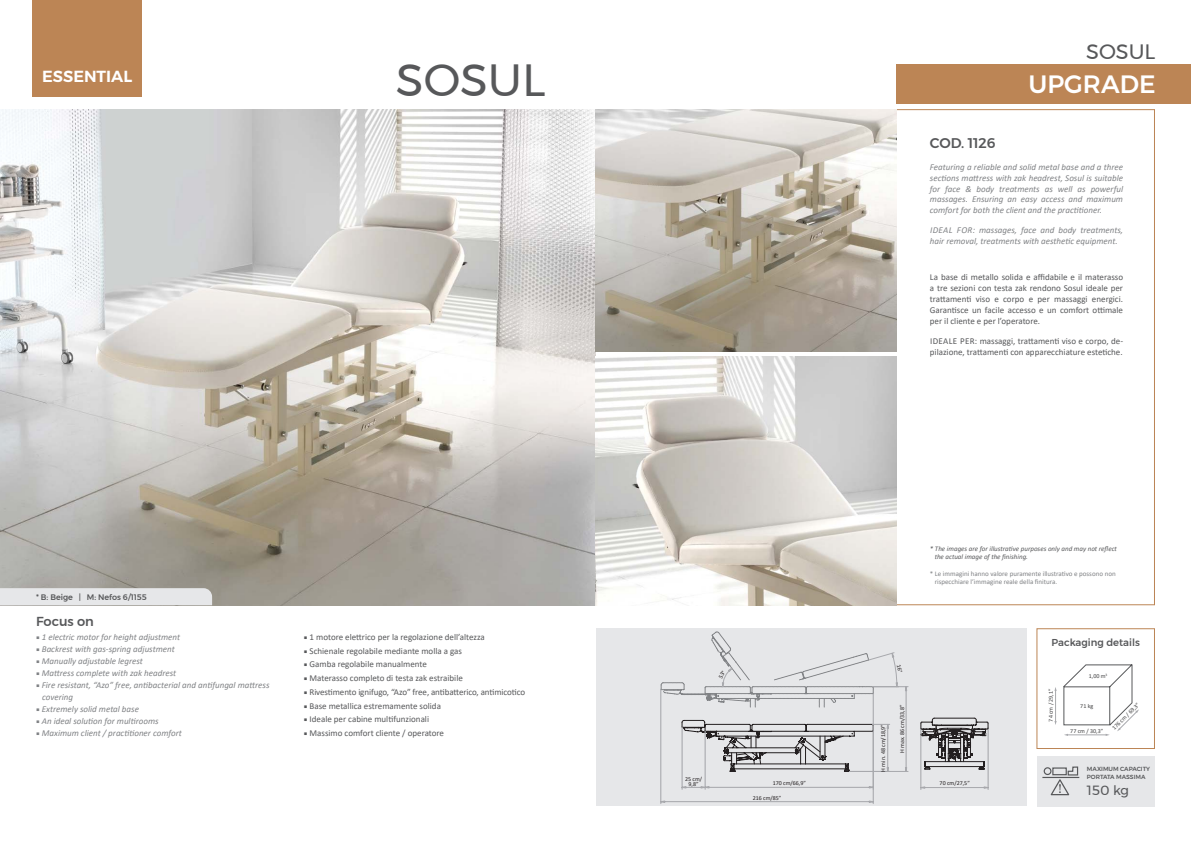
<style>
.page{position:relative;width:1191px;height:842px;background:#fff}
.page>*{position:absolute;margin:0;border:0;box-sizing:border-box;transform-origin:0 0}
.t1{font:45px "Montserrat";color:#57585a}
.t2{font:500 25px "Montserrat";color:#fff}
.t3{font:20.8px "Montserrat";color:#57585a}
.t4{font:600 16px "Montserrat";color:#fff}
.t5{font:500 14px "Montserrat";color:#57585a}
.t6{font:13.3px "Montserrat";color:#57585a}
.t7{font:500 13px "Montserrat";color:#57585a}
.t8{font:500 10px "Montserrat";color:#57585a}
.t9{font:9px/10.8px "Calibri";color:#57585a;text-align:justify}
.t10{font:italic 9px/10.8px "Calibri";color:#808285;text-align:justify}
.t11{font:500 8px "Montserrat";color:#57585a}
.t12{font:7px "Calibri";color:#808285}
.t13{font:italic 7px "Calibri";color:#57585a}
.QuoteDimensioni{font:6px "Calibri";color:#231f20}
.t14{font:6px "Calibri";color:#414142}
.t15{font:500 5.9px "Montserrat";color:#57585a}
.s1{font-family:"Minion Pro";font-style:normal}
.s2{font-family:"Minion Pro"}
</style>
<div class="page">
<div style="left:32px;top:0;width:110px;height:96px;background:#bc8555"></div>
<img style="left:0;top:109px;width:595px;height:496px">
<div style="left:0;top:588px;width:212px;height:17px;background:#e6e7e9"></div>
<div style="left:1037px;top:756px;width:117px;height:50px;background:#e6e7e9"></div>
<div style="left:595px;top:628px;width:431px;height:178px;background:#e6e7e9"></div>
<div style="left:1036px;top:628px;width:119px;height:121px;border:1px solid #bc8555"></div>
<hr style="left:1055px;top:690px;width:1px;height:32px;background:#a8a9ad">
<svg style="left:1063px;top:664px;width:76px;height:72px"></svg>
<img style="left:595px;top:109px;width:301px;height:243px">
<img style="left:595px;top:356px;width:301px;height:249px">
<hr style="left:1042px;top:777px;width:37px;height:1px;background:#57585a">
<div style="left:1043px;top:767px;width:8px;height:8px;border:1px solid #57585a;border-radius:50%"></div>
<svg style="left:1050px;top:766px;width:28px;height:29px"></svg>
<div style="left:896px;top:64px;width:295px;height:40px;background:#bc8555"></div>
<svg style="left:660px;top:632px;width:329px;height:172px"></svg>
<p class="t4" style="left:42px;top:64px;width:91px">ESSENTIAL</p>
<p class="t1" style="left:396px;top:46px;width:151px">SOSUL</p>
<p class="t11" style="left:36px;top:591px;width:112px">* B: Beige | M: Nefos 6/1155</p>
<p class="t7" style="left:36px;top:611px;width:59px">Focus on</p>
<p class="t10" style="left:36px;top:631px;width:146px"><span class="s1">■</span> 1 electric motor for height adjustment</p>
<p class="t10" style="left:36px;top:643px;width:140px"><span class="s1">■</span> Backrest with gas-spring adjustment</p>
<p class="t10" style="left:36px;top:655px;width:108px"><span class="s1">■</span> Manually adjustable legrest</p>
<p class="t10" style="left:36px;top:667px;width:142px"><span class="s1">■</span> Mattress complete with zak headrest</p>
<p class="t10" style="left:36px;top:679px;width:235px"><span class="s1">■</span> Fire resistant, “Azo” free, antibacterial and antifungal mattress</p>
<p class="t10" style="left:42px;top:691px;width:32px">covering</p>
<p class="t10" style="left:36px;top:703px;width:104px"><span class="s1">■</span> Extremely solid metal base</p>
<p class="t10" style="left:36px;top:715px;width:124px"><span class="s1">■</span> An ideal solution for multirooms</p>
<p class="t10" style="left:36px;top:727px;width:147px"><span class="s1">■</span> Maximum client / practitioner comfort</p>
<p class="t9" style="left:304px;top:631px;width:182px"><span class="s2">■</span> 1 motore elettrico per la regolazione dell’altezza</p>
<p class="t9" style="left:304px;top:645px;width:160px"><span class="s2">■</span> Schienale regolabile mediante molla a gas</p>
<p class="t9" style="left:304px;top:659px;width:125px"><span class="s2">■</span> Gamba regolabile manualmente</p>
<p class="t9" style="left:304px;top:672px;width:161px"><span class="s2">■</span> Materasso completo di testa zak estraibile</p>
<p class="t9" style="left:304px;top:686px;width:223px"><span class="s2">■</span> Rivestimento ignifugo, “Azo” free, antibatterico, antimicotico</p>
<p class="t9" style="left:304px;top:700px;width:139px"><span class="s2">■</span> Base metallica estremamente solida</p>
<p class="t9" style="left:304px;top:714px;width:127px"><span class="s2">■</span> Ideale per cabine multifunzionali</p>
<p class="t9" style="left:304px;top:727px;width:142px"><span class="s2">■</span> Massimo comfort cliente / operatore</p>
<p class="t3" style="left:1086px;top:35px;width:71px">SOSUL</p>
<p class="t5" style="left:930px;top:132px;width:67px">COD. 1126</p>
<p class="t2" style="left:1028px;top:65px;width:129px">UPGRADE</p>
<p class="t10" style="left:930px;top:161px;width:195px">Featuring a reliable and solid metal base and a three sections mattress with zak headrest, Sosul is suitable for face &amp; body treatments as well as powerful massages. Ensuring an easy access and maximum comfort for both the client and the practitioner.</p>
<p class="t10" style="left:930px;top:225px;width:195px">IDEAL FOR: massages, face and body treatments, hair removal, treatments with aesthetic equipment.</p>
<p class="t9" style="left:930px;top:272px;width:195px">La base di metallo solida e affidabile e il materasso a tre sezioni con testa zak rendono Sosul ideale per trattamenti viso e corpo e per massaggi energici.<br>Garantisce un facile accesso e un comfort ottimale per il cliente e per l’operatore.</p>
<p class="t9" style="left:930px;top:336px;width:195px">IDEALE PER: massaggi, trattamenti viso e corpo, de&shy;pilazione, trattamenti con apparecchiature estetiche.</p>
<p class="QuoteDimensioni" style="left:685px;top:774px;width:19px">25 cm/</p>
<p class="QuoteDimensioni" style="left:688px;top:779px;width:12px">9,8”</p>
<p class="t13" style="left:930px;top:544px;width:188px">* The images are for illustrative purposes only and may not reflect</p>
<p class="t13" style="left:934px;top:552px;width:95px">the actual image of the finishing.</p>
<p class="t12" style="left:930px;top:569px;width:187px">* Le immagini hanno valore puramente illustrativo e possono non</p>
<p class="t12" style="left:934px;top:577px;width:124px">rispecchiare l’immagine reale della finitura.</p>
<p class="t8" style="left:1051px;top:634px;width:90px">Packaging details</p>
<p class="t14" style="left:1088px;top:672px;width:20px">1,00 m<sup>3</sup></p>
<p class="QuoteDimensioni" style="left:879px;top:772px;width:49px;rotate:-90deg">H min. 48 cm/18,9”</p>
<p class="QuoteDimensioni" style="left:898px;top:753px;width:50px;rotate:-90deg">H max. 86 cm/33,8”</p>
<p class="QuoteDimensioni" style="left:772px;top:778px;width:35px">170 cm/66,9”</p>
<p class="QuoteDimensioni" style="left:939px;top:779px;width:32px">70 cm/27,5”</p>
<p class="QuoteDimensioni" style="left:752px;top:794px;width:30px">216 cm/85”</p>
<p class="t14" style="left:1046px;top:721px;width:34px;rotate:-90deg">74 cm / 29,1”</p>
<p class="t14" style="left:1080px;top:702px;width:14px">71 kg</p>
<p class="t14" style="left:1070px;top:727px;width:34px">77 cm / 30,3”</p>
<p class="t14" style="left:1110px;top:726px;width:37px;rotate:-45deg">176 cm / 69,3”</p>
<p class="t15" style="left:1087px;top:765px;width:65px">MAXIMUM CAPACITY</p>
<p class="t15" style="left:1087px;top:772px;width:60px">PORTATA MASSIMA</p>
<p class="t6" style="left:1087px;top:780px;width:44px">150 kg</p>
</div>
